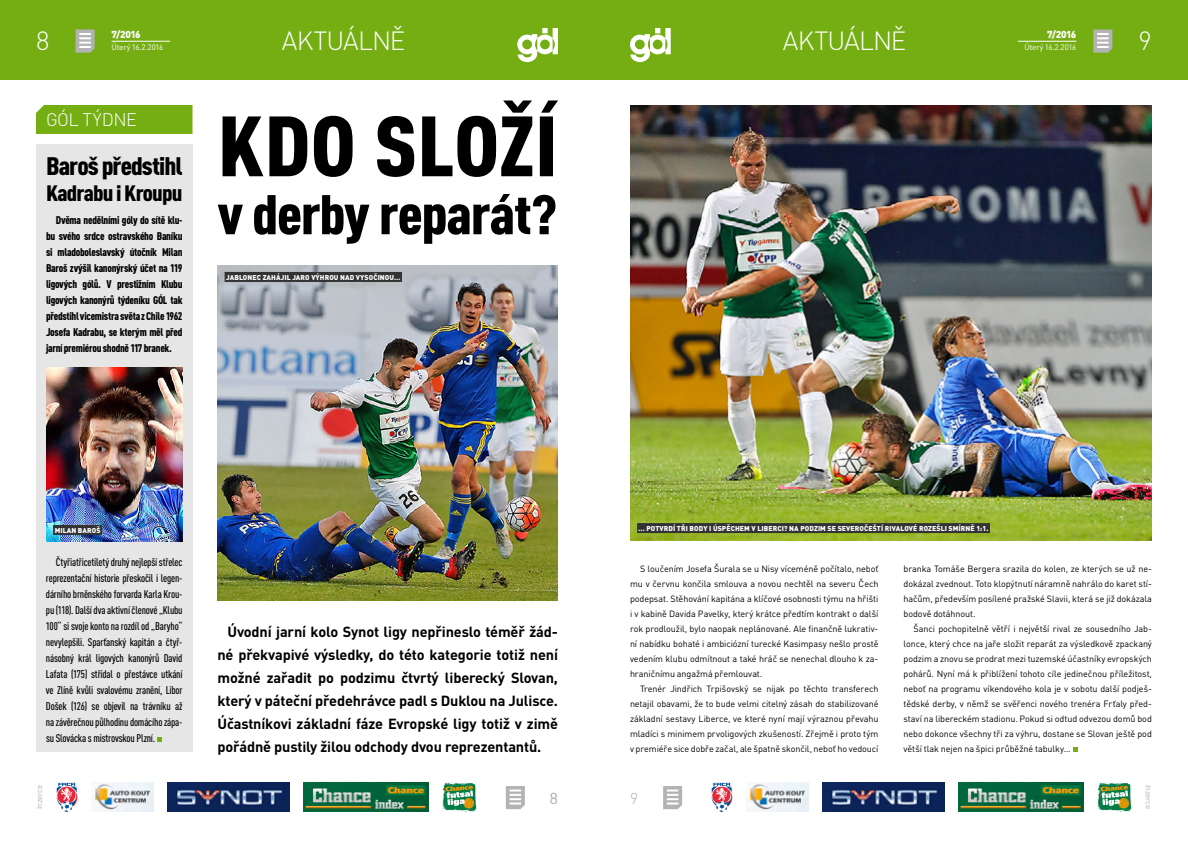
<style>
.page{position:relative;width:1188px;height:842px;background:#fff}
.page>*{position:absolute;margin:0;border:0;box-sizing:border-box;transform-origin:0 0}
.t1{font:900 condensed 84px "DIN Pro";letter-spacing:-.005em;color:#000;scale:1.1 1}
.t2{font:900 condensed 55px "DIN Pro";letter-spacing:-.025em;color:#000;scale:1.1 1}
.t3{font:300 26px "DIN Pro";letter-spacing:-.03em;color:#fff}
.t4{font:900 condensed 25px "DIN Pro";letter-spacing:-.035em;color:#000;scale:1.09 1}
.t5{font:900 condensed 22px "DIN Pro";letter-spacing:-.03em;color:#000;scale:1.1 1}
.t6{font:300 18px "DIN Pro";letter-spacing:-.025em;color:#fff}
.t7{font:300 15.6px "DIN Pro";color:#b3b3b3}
.t8{font:700 14.5px/23px "DIN Pro";letter-spacing:-.01em;color:#000;text-align:justify}
.t9{font:500 condensed 11px/16px "DIN Pro";letter-spacing:-.02em;color:#000;text-align:justify}
.t10{font:900 condensed 11px/16px "DIN Pro";letter-spacing:-.03em;color:#000;text-align:justify}
.t11{font:900 10px "DIN Pro";letter-spacing:-.055em;color:#fff}
.t12{font:9px/15px "DIN Pro";letter-spacing:-.01em;color:#000;text-align:justify}
.t13{font:8px "DIN Pro";letter-spacing:-.03em;color:#fff}
.t14{font:8px "DIN Pro";letter-spacing:-.025em;color:#b3b3b3}
.t15{font:900 7px "DIN Pro";letter-spacing:.01em;color:#fff}
</style>
<div class="page">
<div style="left:594px;top:0;width:594px;height:80px;background:#74ae12"></div>
<svg style="left:630px;top:28px;width:41px;height:34px"></svg>
<svg style="left:1093px;top:29px;width:19px;height:24px"></svg>
<div style="left:0;top:0;width:594px;height:80px;background:#74ae12"></div>
<svg style="left:517px;top:28px;width:41px;height:34px"></svg>
<svg style="left:76px;top:29px;width:19px;height:24px"></svg>
<svg style="left:663px;top:786px;width:19px;height:23px"></svg>
<svg style="left:506px;top:786px;width:19px;height:23px"></svg>
<img style="left:56px;top:782px;width:21px;height:30px">
<img style="left:91px;top:782px;width:62px;height:30px">
<img style="left:303px;top:782px;width:125px;height:30px">
<img style="left:712px;top:782px;width:21px;height:30px">
<img style="left:442px;top:782px;width:34px;height:30px">
<img style="left:1098px;top:782px;width:34px;height:30px">
<img style="left:167px;top:782px;width:122px;height:30px">
<img style="left:747px;top:782px;width:62px;height:30px">
<img style="left:959px;top:782px;width:125px;height:30px">
<img style="left:823px;top:782px;width:122px;height:30px">
<hr style="left:1018px;top:41px;width:58px;height:1px;background:#fff">
<hr style="left:112px;top:41px;width:58px;height:1px;background:#fff">
<img style="left:630px;top:105px;width:522px;height:435px">
<div style="left:36px;top:105px;width:156px;height:29px;background:#74ae12"></div>
<div style="left:36px;top:144px;width:156px;height:608px;background:#e6e6e6"></div>
<img style="left:46px;top:367px;width:136px;height:175px">
<svg style="left:157px;top:737px;width:5px;height:5px"></svg>
<div style="left:53px;top:525px;width:49px;height:10px;background:#333"></div>
<img style="left:218px;top:265px;width:340px;height:336px">
<div style="left:225px;top:272px;width:177px;height:10px;background:#333"></div>
<div style="left:637px;top:523px;width:353px;height:10px;background:#333"></div>
<svg style="left:1073px;top:747px;width:5px;height:5px"></svg>
<h3 class="t3" style="left:36px;top:23px;width:15px">8</h3>
<p class="t11" style="left:112px;top:28px;width:31px">7/2016</p>
<h3 class="t3" style="left:282px;top:23px;width:125px">AKTUÁLNĚ</h3>
<p class="t13" style="left:112px;top:42px;width:53px">Úterý 16.2.2016</p>
<h3 class="t6" style="left:46px;top:107px;width:92px">GÓL TÝDNE</h3>
<h3 class="t4" style="left:46px;top:150px;width:127px">Baroš předstihl</h3>
<h3 class="t5" style="left:46px;top:179px;width:126px">Kadrabu iKroupu</h3>
<p class="t10" style="left:46px;top:212px;width:138px;text-indent:10px">Dvěma nedělními góly do sítě klu&shy;bu svého srdce ostravského Baníku si mladoboleslavský útočník Milan Baroš zvýšil kanonýrský účet na 119 ligových gólů. V prestižním Klubu ligových kanonýrů týdeníku GÓL tak předstihl vicemistra světa zChile 1962<br>Josefa Kadrabu, se kterým měl před jarní premiérou shodně 117 branek.</p>
<h1 class="t1" style="left:218px;top:94px;width:311px">KDO SLOŽÍ</h1>
<h2 class="t2" style="left:218px;top:180px;width:310px">v derby reparát?</h2>
<p class="t15" style="left:226px;top:272px;width:176px">JABLONEC ZAHÁJIL JARO VÝHROU NAD VYSOČINOU…</p>
<p class="t15" style="left:55px;top:525px;width:47px">MILAN BAROŠ</p>
<p class="t9" style="left:46px;top:553px;width:138px;text-indent:10px">Čtyřiatřicetiletý druhý nejlepší střelec reprezentační historie přeskočil i legen&shy;dárního brněnského forvarda Karla Krou&shy;pu (118). Další dva aktivní členové „Klubu 100“ si svoje konto na rozdíl od „Baryho“ nevylepšili. Sparťanský kapitán a čtyř&shy;násobný král ligových kanonýrů David Lafata (175) střídal o přestávce utkání ve Zlíně kvůli svalovému zranění, Libor Došek (126) se objevil na trávníku až na závěrečnou půlhodinu domácího zápa&shy;su Slovácka s mistrovskou Plzní.</p>
<p class="t8" style="left:217px;top:620px;width:342px;text-indent:10px">Úvodní jarní kolo Synot ligy nepřineslo téměř žád&shy;né překvapivé výsledky, do této kategorie totiž není možné zařadit po podzimu čtvrtý liberecký Slovan, který v páteční předehrávce padl s Duklou na Julisce.<br>Účastníkovi základní fáze Evropské ligy totiž v zimě pořádně pustily žilou odchody dvou reprezentantů.</p>
<h3 class="t3" style="left:783px;top:23px;width:125px">AKTUÁLNĚ</h3>
<p class="t11" style="left:1047px;top:28px;width:31px">7/2016</p>
<p class="t13" style="left:1025px;top:42px;width:53px">Úterý 16.2.2016</p>
<h3 class="t3" style="left:1139px;top:23px;width:15px">9</h3>
<p class="t15" style="left:639px;top:523px;width:351px">… POTVRDÍ TŘI BODY I ÚSPĚCHEM V LIBERCI? NA PODZIM SE SEVEROČEŠTÍ RIVALOVÉ ROZEŠLI SMÍRNĚ 1:1.</p>
<p class="t12" style="left:630px;top:561px;width:250px;text-indent:10px">S loučením Josefa Šurala se u Nisy víceméně počítalo, neboť mu v červnu končila smlouva a novou nechtěl na severu Čech podepsat. Stěhování kapitána a klíčové osobnosti týmu na hřišti i v kabině Davida Pavelky, který krátce předtím kontrakt o další rok prodloužil, bylo naopak neplánované. Ale finančně lukrativ&shy;ní nabídku bohaté i ambiciózní turecké Kasimpasy nešlo prostě vedením klubu odmítnout a také hráč se nenechal dlouho k za&shy;hraničnímu angažmá přemlouvat.</p>
<p class="t12" style="left:630px;top:681px;width:250px;text-indent:10px">Trenér Jindřich Trpišovský se nijak po těchto transferech netajil obavami, že to bude velmi citelný zásah do stabilizované základní sestavy Liberce, ve které nyní mají výraznou převahu mladíci s minimem prvoligových zkušeností. Zřejmě i proto tým v premiéře sice dobře začal, ale špatně skončil, neboť ho vedoucí</p>
<p class="t12" style="left:904px;top:561px;width:250px">branka Tomáše Bergera srazila do kolen, ze kterých se už ne&shy;dokázal zvednout. Toto klopýtnutí náramně nahrálo do karet stí&shy;hačům, především posílené pražské Slavii, která se již dokázala bodově dotáhnout.</p>
<p class="t12" style="left:904px;top:621px;width:250px;text-indent:10px">Šanci pochopitelně větří i největší rival ze sousedního Jab&shy;lonce, který chce na jaře složit reparát za výsledkově zpackaný podzim a znovu se prodrat mezi tuzemské účastníky evropských pohárů. Nyní má k přiblížení tohoto cíle jedinečnou příležitost, neboť na programu víkendového kola je v sobotu další podješ&shy;tědské derby, v němž se svěřenci nového trenéra Frťaly před&shy;staví na libereckém stadionu. Pokud si odtud odvezou domů bod nebo dokonce všechny tři za výhru, dostane se Slovan ještě pod větší tlak nejen na špici průběžné tabulky…</p>
<p class="t14" style="left:34px;top:809px;width:26px;rotate:-90deg">inzerce</p>
<h3 class="t7" style="left:550px;top:787px;width:10px">8</h3>
<h3 class="t7" style="left:630px;top:787px;width:10px">9</h3>
<p class="t14" style="left:1154px;top:785px;width:26px;rotate:90deg">inzerce</p>
</div>
